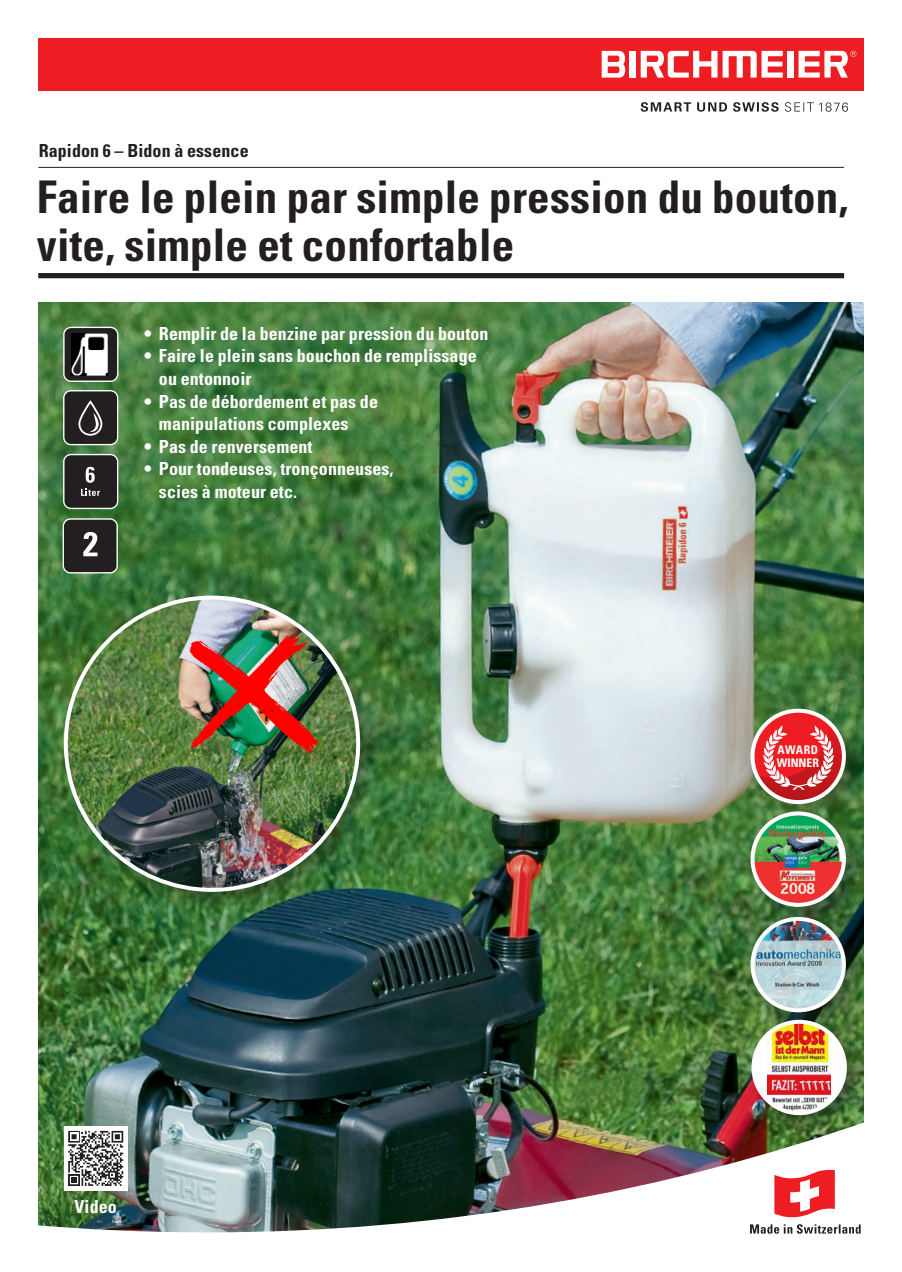
<style>
.page{position:relative;width:902px;height:1272px;background:#fff}
.page>*{position:absolute;margin:0;border:0;box-sizing:border-box;transform-origin:0 0}
.t1{font:700 condensed 45px/48px "Univers LT Std";letter-spacing:.005em;color:#231f20}
.t2{font:700 condensed 18px/22.5px "Univers LT Std";letter-spacing:.005em;color:#fff}
.t3{font:700 condensed 18px "Univers LT Std";letter-spacing:.005em;color:#231f20}
.t4{font:700 condensed 11.85px/12.8px "Univers LT Std";color:#fff}
</style>
<div class="page">
<img style="left:38px;top:302px;width:825px;height:817px">
<div style="left:38px;top:38px;width:825px;height:52px;background:#ee1d23"></div>
<div style="left:787px;top:51px;width:6px;height:27px;background:#fff"></div>
<div style="left:629px;top:51px;width:6px;height:27px;background:#fff"></div>
<svg style="left:640px;top:51px;width:142px;height:27px"></svg>
<svg style="left:601px;top:51px;width:24px;height:27px"></svg>
<svg style="left:798px;top:51px;width:58px;height:27px"></svg>
<svg style="left:640px;top:102px;width:207px;height:10px"></svg>
<img style="left:38px;top:1119px;width:823px;height:115px">
<svg style="left:750px;top:1224px;width:110px;height:9px"></svg>
<svg style="left:774px;top:1169px;width:60px;height:49px"></svg>
<div style="left:59px;top:590px;width:321px;height:322px;background:#231f20;opacity:.35"></div>
<img style="left:66px;top:597px;width:292px;height:292px;border-radius:146px">
<img style="left:181px;top:630px;width:143px;height:129px">
<svg style="left:63px;top:327px;width:55px;height:55px;background:#494946"></svg>
<img style="left:72px;top:333px;width:36px;height:42px">
<svg style="left:63px;top:518px;width:55px;height:55px;background:#424140"></svg>
<svg style="left:63px;top:390px;width:55px;height:55px;background:#444241"></svg>
<svg style="left:63px;top:454px;width:55px;height:55px;background:#403e3d"></svg>
<div style="left:745px;top:703px;width:121px;height:121px;background:#231f20;opacity:.35"></div>
<div style="left:750px;top:708px;width:95px;height:96px;border:4px solid #fff;border-radius:50%"></div>
<svg style="left:752px;top:711px;width:90px;height:90px"></svg>
<div style="left:745px;top:806px;width:121px;height:121px;background:#231f20;opacity:.35"></div>
<img style="left:752px;top:814px;width:90px;height:90px">
<div style="left:750px;top:811px;width:95px;height:95px;border:4px solid #fff;border-radius:50%"></div>
<div style="left:745px;top:911px;width:121px;height:121px;background:#231f20;opacity:.35"></div>
<img style="left:752px;top:918px;width:91px;height:92px;border-radius:46px">
<div style="left:750px;top:916px;width:95px;height:96px;border:4px solid #fff;border-radius:50%"></div>
<div style="left:746px;top:1014px;width:121px;height:121px;background:#231f20;opacity:.35"></div>
<img style="left:753px;top:1021px;width:91px;height:92px;border-radius:46px">
<div style="left:751px;top:1019px;width:95px;height:96px;border:4px solid #fff;border-radius:50%"></div>
<hr style="left:762px;top:1040px;width:4px;height:54px;background:#fff">
<hr style="left:831px;top:1039px;width:4px;height:55px;background:#fff">
<div style="left:64px;top:1126px;width:64px;height:64px;background:#fff"></div>
<svg style="left:68px;top:1130px;width:55px;height:55px"></svg>
<hr style="left:38px;top:167px;width:806px;height:1px;background:#231f20">
<div style="left:38px;top:273px;width:806px;height:5px;background:#231f20"></div>
<p class="t3" style="left:39px;top:139px;width:211px">Rapidon 6 – Bidon à essence</p>
<h1 class="t1" style="left:37px;top:172px;width:813px">Faire le plein par simple pression du bouton, vite, simple et confortable</h1>
<p class="t2" style="left:144px;top:322px;width:346px">• Remplir de la benzine par pression du bouton</p>
<p class="t2" style="left:159px;top:345px;width:319px;text-indent:-15px">• Faire le plein sans bouchon de remplissage ou entonnoir</p>
<p class="t2" style="left:159px;top:390px;width:220px;text-indent:-15px">• Pas de débordement et pas de manipulations complexes</p>
<p class="t2" style="left:144px;top:435px;width:170px">• Pas de renversement</p>
<p class="t2" style="left:159px;top:457px;width:236px;text-indent:-15px">• Pour tondeuses, tronçonneuses, scies à moteur etc.</p>
<p class="t2" style="left:74px;top:1194px;width:44px">Video</p>
<p class="t4" style="left:776px;top:743px;width:44px">AWARD<br>WINNER</p>
</div>
